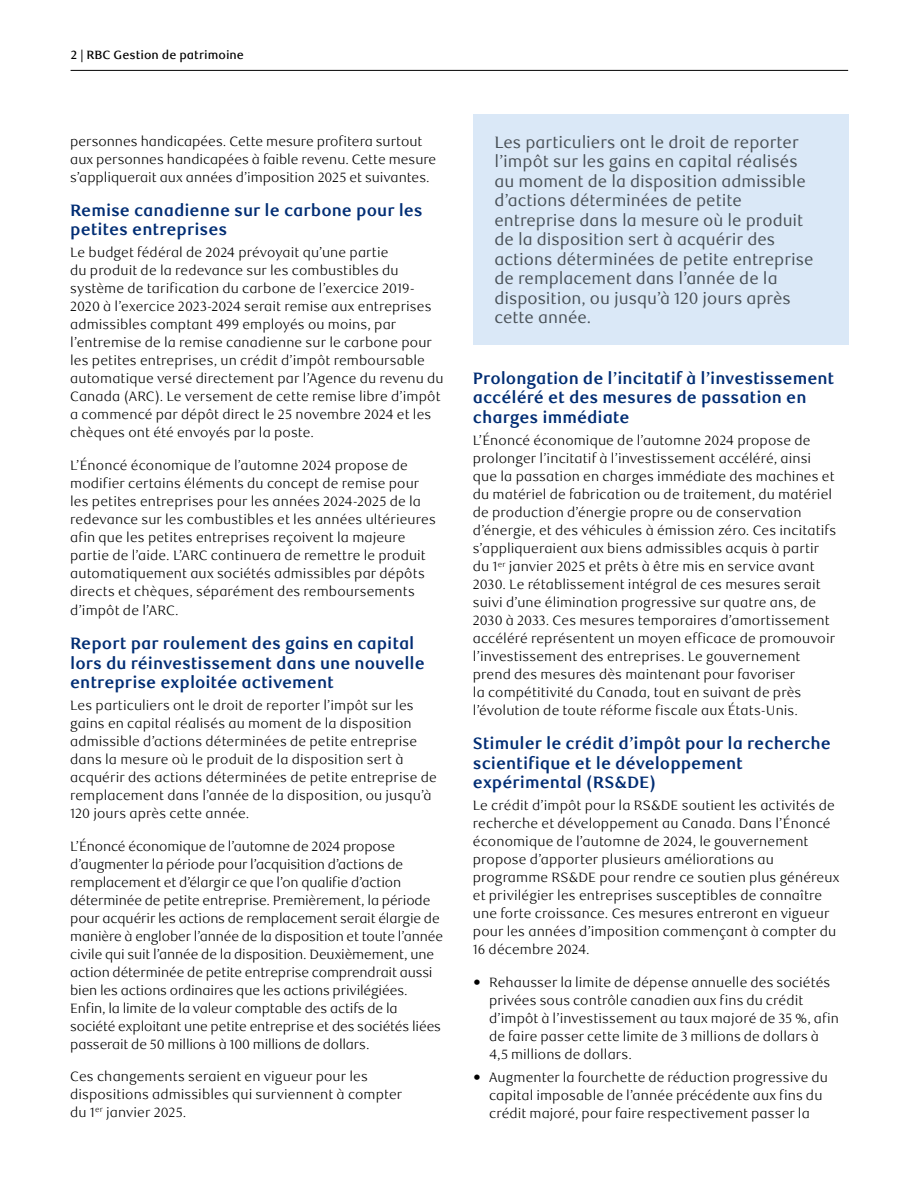
<style>
.page{position:relative;width:918px;height:1188px;background:#fff}
.page>*{position:absolute;margin:0;border:0;box-sizing:border-box;transform-origin:0 0}
._05_SUBHEAD_H2{font:700 16.5px/19.5px "RBC Text";color:#002d74}
.t1{font:16.5px/19.5px "RBC Text";color:#484f55}
._04_BODY-COPY_P{font:300 13.5px/18px "RBC Text";letter-spacing:.005em;color:#000}
._04_BODY-COPY_P-2{font:300 13.5px/18px "RBC Text";letter-spacing:-.015em;color:#000}
.t2{font:500 12px "RBC Text";color:#000}
.s1{font-weight:400;font-size:24px}
</style>
<div class="page">
<hr style="left:71px;top:70px;width:777px;height:1px;background:#000">
<div style="left:473px;top:114px;width:375px;height:231px;background:#dae8f7"></div>
<p class="t2" style="left:71px;top:47px;width:175px">2 | RBC Gestion de patrimoine</p>
<p class="_04_BODY-COPY_P" style="left:70px;top:132px;width:368px">personnes handicapées. Cette mesure profitera surtout aux personnes handicapées à faible revenu. Cette mesure s’appliquerait aux années d’imposition 2025 et suivantes.</p>
<h2 class="_05_SUBHEAD_H2" style="left:70px;top:201px;width:354px">Remise canadienne sur le carbone pour les petites entreprises</h2>
<p class="_04_BODY-COPY_P" style="left:70px;top:244px;width:375px">Le budget fédéral de 2024 prévoyait qu’une partie<br>du produit de la redevance sur les combustibles du système de tarification du carbone de l’exercice 2019- 2020 à l’exercice 2023-2024 serait remise aux entreprises admissibles comptant 499 employés ou moins, par l’entremise de la remise canadienne sur le carbone pour les petites entreprises, un crédit d’impôt remboursable automatique versé directement par l’Agence du revenu du Canada (ARC). Le versement de cette remise libre d’impôt a commencé par dépôt direct le 25 novembre 2024 et les chèques ont été envoyés par la poste.</p>
<p class="_04_BODY-COPY_P" style="left:70px;top:456px;width:367px">L’Énoncé économique de l’automne 2024 propose de modifier certains éléments du concept de remise pour les petites entreprises pour les années 2024-2025 de la redevance sur les combustibles et les années ultérieures afin que les petites entreprises reçoivent la majeure partie de l’aide. L’ARC continuera de remettre le produit automatiquement aux sociétés admissibles par dépôts directs et chèques, séparément des remboursements</p>
<p class="_04_BODY-COPY_P" style="left:70px;top:602px;width:110px">d’impôt de l’ARC.</p>
<h2 class="_05_SUBHEAD_H2" style="left:70px;top:634px;width:356px">Report par roulement des gains en capital lors du réinvestissement dans une nouvelle entreprise exploitée activement</h2>
<p class="_04_BODY-COPY_P" style="left:70px;top:697px;width:368px">Les particuliers ont le droit de reporter l’impôt sur les gains en capital réalisés au moment de la disposition admissible d’actions déterminées de petite entreprise dans la mesure où le produit de la disposition sert à acquérir des actions déterminées de petite entreprise de remplacement dans l’année de la disposition, ou jusqu’à 120 jours après cette année.</p>
<p class="_04_BODY-COPY_P-2" style="left:70px;top:837px;width:374px">L’Énoncé économique de l’automne de 2024 propose d’augmenter la période pour l’acquisition d’actions de remplacement et d’élargir ce que l’on qualifie d’action déterminée de petite entreprise. Premièrement, la période pour acquérir les actions de remplacement serait élargie de manière à englober l’année de la disposition et toute l’année civile qui suit l’année de la disposition. Deuxièmement, une action déterminée de petite entreprise comprendrait aussi bien les actions ordinaires que les actions privilégiées.<br>Enfin, la limite de la valeur comptable des actifs de la société exploitant une petite entreprise et des sociétés liées passerait de 50 millions à 100 millions de dollars.</p>
<p class="_04_BODY-COPY_P" style="left:70px;top:1068px;width:334px">Ces changements seraient en vigueur pour les dispositions admissibles qui surviennent à compter du 1<sup>er</sup> janvier 2025.</p>
<p class="t1" style="left:494px;top:133px;width:321px">Les particuliers ont le droit de reporter l’impôt sur les gains en capital réalisés au moment de la disposition admissible d’actions déterminées de petite entreprise dans la mesure où le produit de la disposition sert à acquérir des actions déterminées de petite entreprise de remplacement dans l’année de la disposition, ou jusqu’à 120 jours après cette année.</p>
<h2 class="_05_SUBHEAD_H2" style="left:473px;top:369px;width:363px">Prolongation de l’incitatif à l’investissement accéléré et des mesures de passation en charges immédiate</h2>
<p class="_04_BODY-COPY_P" style="left:473px;top:432px;width:365px">L’Énoncé économique de l’automne 2024 propose de prolonger l’incitatif à l’investissement accéléré, ainsi que la passation en charges immédiate des machines et du matériel de fabrication ou de traitement, du matériel de production d’énergie propre ou de conservation d’énergie, et des véhicules à émission zéro. Ces incitatifs s’appliqueraient aux biens admissibles acquis à partir du 1<sup>er</sup> janvier 2025 et prêts à être mis en service avant 2030. Le rétablissement intégral de ces mesures serait suivi d’une élimination progressive sur quatre ans, de 2030 à 2033. Ces mesures temporaires d’amortissement accéléré représentent un moyen efficace de promouvoir l’investissement des entreprises. Le gouvernement prend des mesures dès maintenant pour favoriser<br>la compétitivité du Canada, tout en suivant de près l’évolution de toute réforme fiscale aux États-Unis.</p>
<h2 class="_05_SUBHEAD_H2" style="left:473px;top:734px;width:359px">Stimuler le crédit d’impôt pour la recherche scientifique et le développement expérimental (RS&amp;DE)</h2>
<p class="_04_BODY-COPY_P" style="left:473px;top:797px;width:368px">Le crédit d’impôt pour la RS&amp;DE soutient les activités de recherche et développement au Canada. Dans l’Énoncé économique de l’automne de 2024, le gouvernement propose d’apporter plusieurs améliorations au programme RS&amp;DE pour rendre ce soutien plus généreux et privilégier les entreprises susceptibles de connaître une forte croissance. Ces mesures entreront en vigueur pour les années d’imposition commençant à compter du 16 décembre 2024.</p>
<p class="_04_BODY-COPY_P" style="left:489px;top:973px;width:352px;text-indent:-16px"><span class="s1">•</span> Rehausser la limite de dépense annuelle des sociétés privées sous contrôle canadien aux fins du crédit d’impôt à l’investissement au taux majoré de 35 %, afin de faire passer cette limite de 3 millions de dollars à 4,5 millions de dollars.</p>
<p class="_04_BODY-COPY_P" style="left:489px;top:1068px;width:340px;text-indent:-16px"><span class="s1">•</span> Augmenter la fourchette de réduction progressive du capital imposable de l’année précédente aux fins du crédit majoré, pour faire respectivement passer la</p>
</div>
